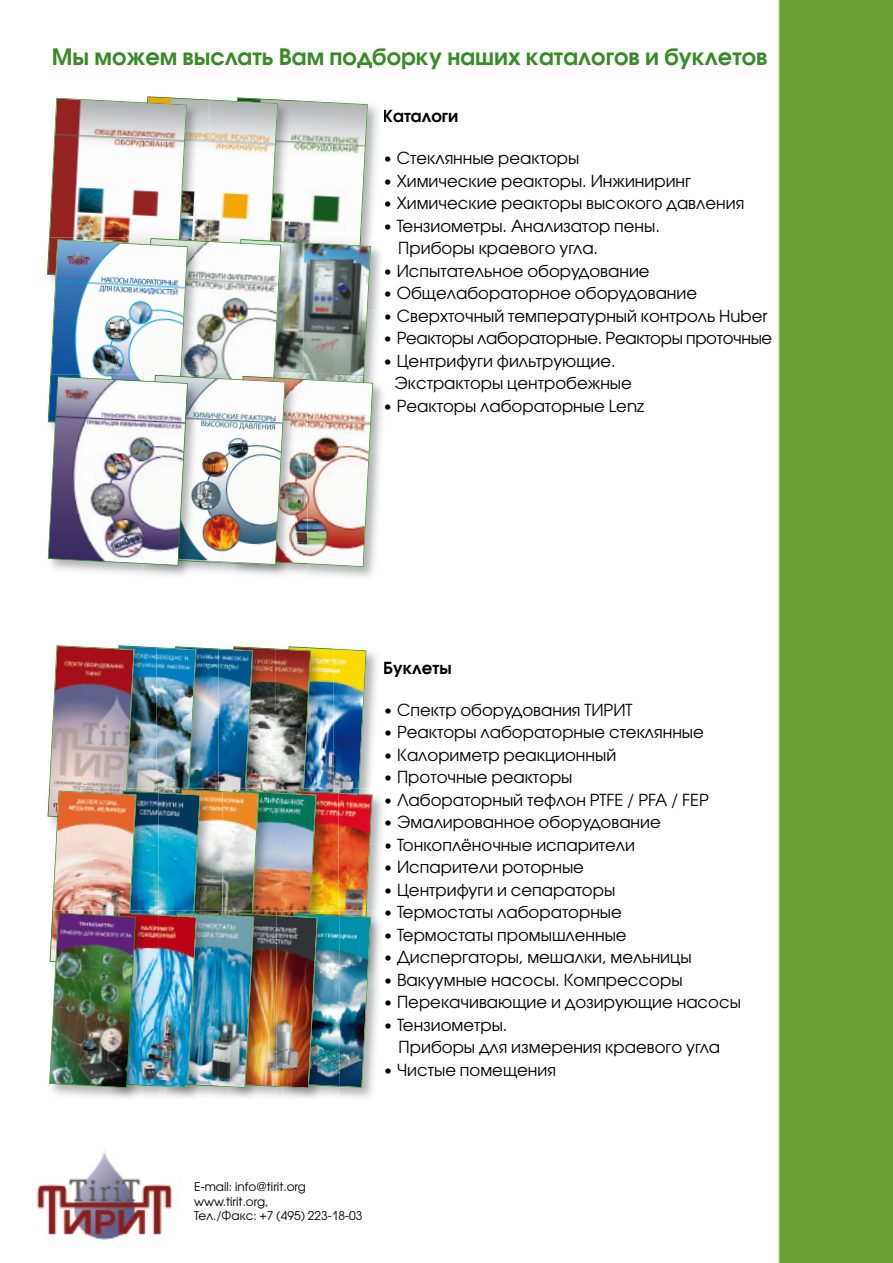
<style>
.page{position:relative;width:893px;height:1263px;background:#fff}
.page>*{position:absolute;margin:0;border:0;box-sizing:border-box;transform-origin:0 0}
.t1{font:600 22.5px "Avant Garde Gothic C";color:#388b27}
.t2{font:16.5px/22.5px "Avant Garde Gothic C";color:#000}
.t3{font:16.5px "Avant Garde Gothic C";letter-spacing:-.02em;color:#000}
.t4{font:600 16.5px "Avant Garde Gothic C";color:#000}
.t5{font:12px/14.4px "Avant Garde Gothic C";color:#000}
</style>
<div class="page">
<img style="left:36px;top:0;width:856px;height:1263px">
<img style="left:372px;top:644px;width:16px;height:145px">
<img style="left:384px;top:662px;width:4px;height:15px">
<img style="left:385px;top:703px;width:3px;height:16px">
<img style="left:385px;top:726px;width:3px;height:15px">
<img style="left:385px;top:749px;width:3px;height:15px">
<img style="left:385px;top:771px;width:3px;height:15px">
<img style="left:156px;top:643px;width:62px;height:1px">
<img style="left:46px;top:643px;width:110px;height:200px">
<img style="left:372px;top:789px;width:23px;height:185px">
<img style="left:388px;top:794px;width:7px;height:15px">
<img style="left:388px;top:816px;width:7px;height:15px">
<img style="left:385px;top:839px;width:10px;height:15px">
<img style="left:385px;top:861px;width:10px;height:15px">
<img style="left:385px;top:884px;width:10px;height:15px">
<img style="left:385px;top:906px;width:10px;height:15px">
<svg style="left:393px;top:929px;width:2px;height:15px"></svg>
<svg style="left:393px;top:951px;width:2px;height:15px"></svg>
<img style="left:372px;top:789px;width:16px;height:55px">
<svg style="left:385px;top:839px;width:3px;height:5px"></svg>
<img style="left:340px;top:988px;width:53px;height:122px">
<svg style="left:385px;top:974px;width:10px;height:15px"></svg>
<img style="left:385px;top:996px;width:8px;height:15px">
<img style="left:385px;top:1019px;width:8px;height:15px">
<img style="left:383px;top:1041px;width:10px;height:15px">
<img style="left:385px;top:1064px;width:8px;height:14px">
<img style="left:372px;top:911px;width:21px;height:77px">
<svg style="left:385px;top:911px;width:8px;height:10px"></svg>
<img style="left:385px;top:929px;width:8px;height:15px">
<img style="left:385px;top:951px;width:8px;height:15px">
<img style="left:385px;top:974px;width:8px;height:14px">
<img style="left:158px;top:1089px;width:182px;height:22px">
<img style="left:282px;top:1089px;width:58px;height:21px">
<img style="left:229px;top:1089px;width:47px;height:21px">
<img style="left:165px;top:1089px;width:54px;height:21px">
<img style="left:47px;top:911px;width:61px;height:199px">
<img style="left:108px;top:1089px;width:50px;height:21px">
<img style="left:48px;top:644px;width:324px;height:445px">
<img style="left:300px;top:95px;width:90px;height:142px">
<svg style="left:384px;top:110px;width:6px;height:12px"></svg>
<img style="left:385px;top:152px;width:5px;height:15px">
<img style="left:385px;top:174px;width:5px;height:16px">
<img style="left:385px;top:197px;width:5px;height:15px">
<img style="left:385px;top:219px;width:5px;height:16px">
<img style="left:136px;top:94px;width:164px;height:2px">
<img style="left:226px;top:95px;width:74px;height:1px">
<img style="left:373px;top:237px;width:20px;height:137px">
<img style="left:390px;top:242px;width:3px;height:15px">
<img style="left:390px;top:264px;width:3px;height:16px">
<img style="left:390px;top:287px;width:3px;height:15px">
<img style="left:385px;top:309px;width:8px;height:16px">
<img style="left:385px;top:332px;width:8px;height:15px">
<img style="left:385px;top:354px;width:8px;height:16px">
<img style="left:373px;top:237px;width:17px;height:74px">
<img style="left:46px;top:304px;width:1px;height:70px">
<img style="left:46px;top:237px;width:1px;height:67px">
<img style="left:231px;top:374px;width:164px;height:215px">
<svg style="left:393px;top:377px;width:2px;height:15px"></svg>
<svg style="left:393px;top:399px;width:2px;height:16px"></svg>
<img style="left:383px;top:377px;width:10px;height:15px">
<img style="left:385px;top:399px;width:8px;height:16px">
<img style="left:210px;top:567px;width:97px;height:21px">
<img style="left:46px;top:451px;width:97px;height:137px">
<img style="left:143px;top:567px;width:67px;height:21px">
<img style="left:47px;top:96px;width:326px;height:471px">
<h1 class="t1" style="left:52px;top:47px;width:717px">Мы можем выслать Вам подборку наших каталогов и буклетов</h1>
<p class="t4" style="left:383px;top:109px;width:77px">Каталоги</p>
<p class="t2" style="left:383px;top:147px;width:198px">• Стеклянные реакторы</p>
<p class="t2" style="left:383px;top:170px;width:310px">• Химические реакторы. Инжиниринг</p>
<p class="t2" style="left:383px;top:192px;width:363px">• Химические реакторы высокого давления</p>
<p class="t2" style="left:398px;top:215px;width:263px;text-indent:-15px">• Тензиометры. Анализатор пены.<br>Приборы краевого угла.</p>
<p class="t2" style="left:383px;top:260px;width:268px">• Испытательное оборудование</p>
<p class="t2" style="left:383px;top:282px;width:316px">• Общелабораторное оборудование</p>
<p class="t2" style="left:383px;top:305px;width:386px">• Сверхточный температурный контроль Huber</p>
<p class="t3" style="left:383px;top:329px;width:391px">• Реакторы лабораторные. Реакторы проточные</p>
<p class="t2" style="left:394px;top:350px;width:239px;text-indent:-12px">• Центрифуги фильтрующие.<br>Экстракторы центробежные</p>
<p class="t2" style="left:383px;top:395px;width:263px">• Реакторы лабораторные Lenz</p>
<p class="t4" style="left:383px;top:661px;width:70px">Буклеты</p>
<p class="t2" style="left:383px;top:699px;width:251px">• Спектр оборудования ТИРИТ</p>
<p class="t2" style="left:383px;top:721px;width:322px">• Реакторы лабораторные стеклянные</p>
<p class="t2" style="left:383px;top:744px;width:234px">• Калориметр реакционный</p>
<p class="t2" style="left:383px;top:766px;width:191px">• Проточные реакторы</p>
<p class="t2" style="left:383px;top:789px;width:327px">• Лабораторный тефлон PTFE / PFA / FEP</p>
<p class="t2" style="left:383px;top:811px;width:279px">• Эмалированное оборудование</p>
<p class="t2" style="left:383px;top:834px;width:253px">• Тонкоплёночные испарители</p>
<p class="t2" style="left:383px;top:856px;width:202px">• Испарители роторные</p>
<p class="t2" style="left:383px;top:879px;width:233px">• Центрифуги и сепараторы</p>
<p class="t2" style="left:383px;top:901px;width:240px">• Термостаты лабораторные</p>
<p class="t2" style="left:383px;top:924px;width:245px">• Термостаты промышленные</p>
<p class="t2" style="left:383px;top:946px;width:310px">• Диспергаторы, мешалки, мельницы</p>
<p class="t2" style="left:383px;top:969px;width:301px">• Вакуумные насосы. Компрессоры</p>
<p class="t2" style="left:383px;top:991px;width:359px">• Перекачивающие и дозирующие насосы</p>
<p class="t2" style="left:398px;top:1014px;width:323px;text-indent:-15px">• Тензиометры.<br>Приборы для измерения краевого угла</p>
<p class="t2" style="left:383px;top:1059px;width:174px">• Чистые помещения</p>
<p class="t5" style="left:194px;top:1180px;width:170px">E-mail: info@tirit.org www.tirit.org,<br>Тел./Факс: +7 (495) 223-18-03</p>
</div>
